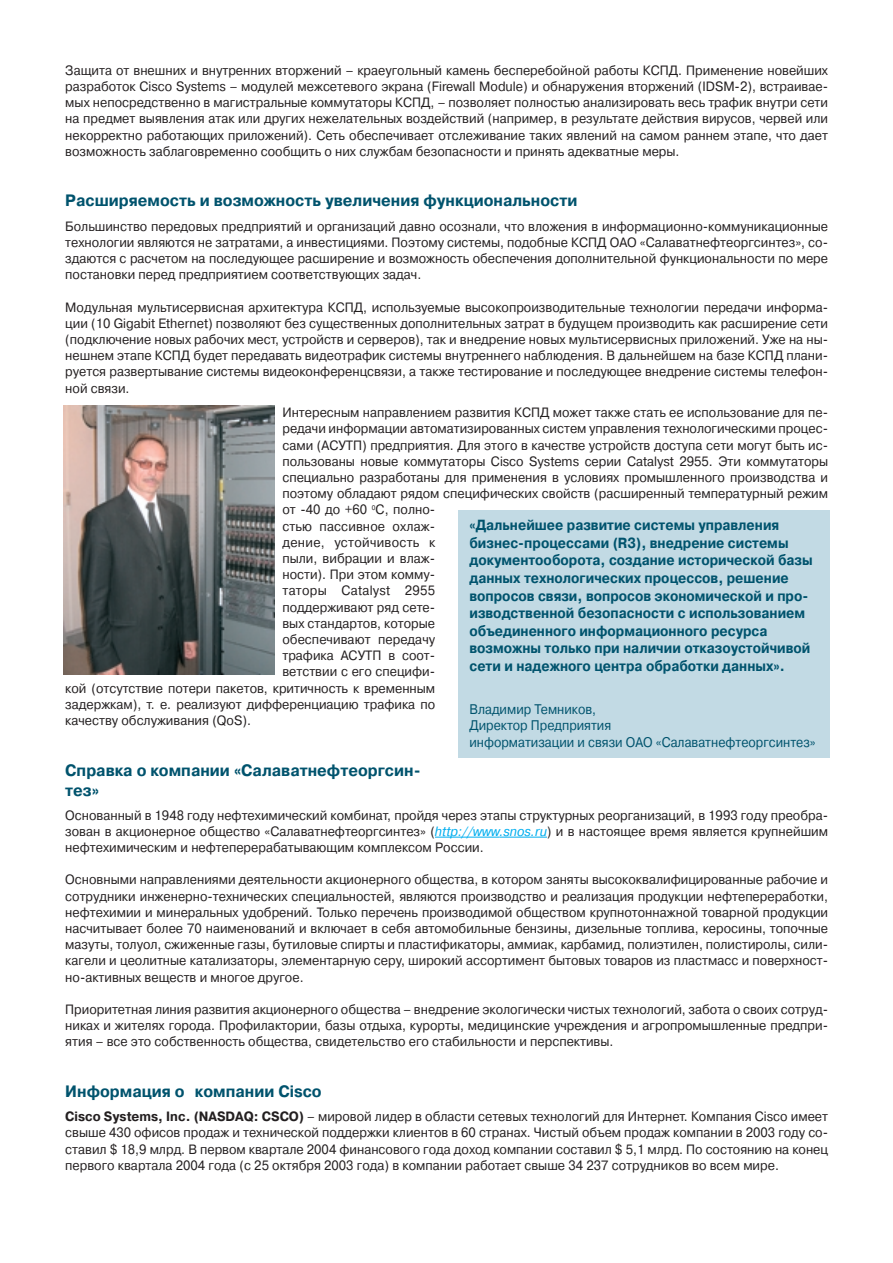
<style>
.page{position:relative;width:893px;height:1263px;background:#fff}
.page>*{position:absolute;margin:0;border:0;box-sizing:border-box;transform-origin:0 0}
.t1{font:700 16.5px/19.8px "Pragmatica C";color:#00536d;scale:.94 1}
.t2{font:700 14.7px/17.7px "Pragmatica C";color:#00536d;scale:.9 1}
.t3{font:13.95px/16.8px "Pragmatica C";color:#00536d;scale:.9 1}
.t4{font:13.5px/16.2px "Pragmatica C";color:#231f20;text-align:justify;scale:.94 1}
.t5{font:13.5px "Pragmatica C";letter-spacing:.025em;color:#231f20;scale:.94 1}
.s1{font-style:italic;color:#00aeef}
.s2{font-weight:700}
</style>
<div class="page">
<hr style="left:435px;top:837px;width:64px;height:1px;background:#00aeef">
<hr style="left:499px;top:837px;width:48px;height:1px;background:#00aeef">
<img style="left:64px;top:406px;width:211px;height:268px">
<div style="left:457px;top:510px;width:372px;height:247px;background:#c2dae4"></div>
<p class="t4" style="left:65px;top:63px;width:813px">Защита от внешних и внутренних вторжений – краеугольный камень бесперебойной работы КСПД. Применение новейших разработок Cisco Systems – модулей межсетевого экрана (Firewall Module) и обнаружения вторжений (IDSM-2), встраивае&shy;мых непосредственно в магистральные коммутаторы КСПД, – позволяет полностью анализировать весь трафик внутри сети на предмет выявления атак или других нежелательных воздействий (например, в результате действия вирусов, червей или некорректно работающих приложений). Сеть обеспечивает отслеживание таких явлений на самом раннем этапе, что дает возможность заблаговременно сообщить о них службам безопасности и принять адекватные меры.</p>
<p class="t1" style="left:65px;top:192px;width:546px">Расширяемость и возможность увеличения функциональности</p>
<p class="t4" style="left:65px;top:219px;width:813px">Большинство передовых предприятий и организаций давно осознали, что вложения в информационно-коммуникационные технологии являются не затратами, а инвестициями. Поэтому системы, подобные КСПД ОАО «Салаватнефтеоргсинтез», со&shy;здаются с расчетом на последующее расширение и возможность обеспечения дополнительной функциональности по мере постановки перед предприятием соответствующих задач.</p>
<p class="t4" style="left:65px;top:300px;width:813px">Модульная мультисервисная архитектура КСПД, используемые высокопроизводительные технологии передачи информа&shy;ции (10 Gigabit Ethernet) позволяют без существенных дополнительных затрат в будущем производить как расширение сети (подключение новых рабочих мест, устройств и серверов), так и внедрение новых мультисервисных приложений. Уже на ны&shy;нешнем этапе КСПД будет передавать видеотрафик системы внутреннего наблюдения. В дальнейшем на базе КСПД плани&shy;руется развертывание системы видеоконференцсвязи, а также тестирование и последующее внедрение системы телефон&shy;ной связи.</p>
<p class="t4" style="left:282px;top:405px;width:582px">Интересным направлением развития КСПД может также стать ее использование для пе-</p>
<p class="t4" style="left:282px;top:422px;width:582px">редачи информации автоматизированных систем управления технологическими процес-</p>
<p class="t4" style="left:282px;top:438px;width:582px">сами (АСУТП) предприятия. Для этого в качестве устройств доступа сети могут быть ис-</p>
<p class="t4" style="left:282px;top:454px;width:582px">пользованы новые коммутаторы Cisco Systems серии Catalyst 2955. Эти коммутаторы</p>
<p class="t4" style="left:282px;top:470px;width:582px">специально разработаны для применения в условиях промышленного производства и</p>
<p class="t4" style="left:282px;top:486px;width:582px">поэтому обладают рядом специфических свойств (расширенный температурный режим</p>
<p class="t4" style="left:282px;top:503px;width:164px">от -40 до +60 <sup>0</sup>С, полно-</p>
<p class="t4" style="left:282px;top:519px;width:164px">стью пассивное охлаж-</p>
<p class="t5" style="left:282px;top:537px;width:164px">дение, устойчивость к</p>
<p class="t4" style="left:282px;top:551px;width:164px">пыли, вибрации и влаж-</p>
<p class="t4" style="left:282px;top:567px;width:164px">ности). При этом комму-</p>
<p class="t5" style="left:282px;top:586px;width:164px">таторы Catalyst 2955</p>
<p class="t4" style="left:282px;top:600px;width:164px">поддерживают ряд сете-</p>
<p class="t4" style="left:282px;top:616px;width:164px">вых стандартов, которые</p>
<p class="t4" style="left:282px;top:632px;width:164px">обеспечивают передачу</p>
<p class="t4" style="left:282px;top:648px;width:164px">трафика АСУТП в соот-</p>
<p class="t4" style="left:282px;top:665px;width:164px">ветствии с его специфи-</p>
<p class="t4" style="left:65px;top:681px;width:395px">кой (отсутствие потери пакетов, критичность к временным</p>
<p class="t4" style="left:65px;top:697px;width:395px">задержкам), т. е. реализуют дифференциацию трафика по</p>
<p class="t4" style="left:65px;top:713px;width:199px">качеству обслуживания (QoS).</p>
<p class="t1" style="left:65px;top:761px;width:379px">Справка о компании «Салаватнефтеоргсин&shy;тез»</p>
<p class="t4" style="left:65px;top:808px;width:813px">Основанный в 1948 году нефтехимический комбинат, пройдя через этапы структурных реорганизаций, в 1993 году преобра&shy;зован в акционерное общество «Салаватнефтеоргсинтез» (<span class="s1">http://www.snos.ru</span>) и в настоящее время является крупнейшим нефтехимическим и нефтеперерабатывающим комплексом России.</p>
<p class="t4" style="left:65px;top:873px;width:813px">Основными направлениями деятельности акционерного общества, в котором заняты высококвалифицированные рабочие и сотрудники инженерно-технических специальностей, являются производство и реализация продукции нефтепереработки, нефтехимии и минеральных удобрений. Только перечень производимой обществом крупнотоннажной товарной продукции насчитывает более 70 наименований и включает в себя автомобильные бензины, дизельные топлива, керосины, топочные мазуты, толуол, сжиженные газы, бутиловые спирты и пластификаторы, аммиак, карбамид, полиэтилен, полистиролы, сили&shy;кагели и цеолитные катализаторы, элементарную серу, широкий ассортимент бытовых товаров из пластмасс и поверхност&shy;но-активных веществ и многое другое.</p>
<p class="t4" style="left:65px;top:1002px;width:813px">Приоритетная линия развития акционерного общества – внедрение экологически чистых технологий, забота о своих сотруд&shy;никах и жителях города. Профилактории, базы отдыха, курорты, медицинские учреждения и агропромышленные предпри&shy;ятия – все это собственность общества, свидетельство его стабильности и перспективы.</p>
<p class="t1" style="left:65px;top:1083px;width:274px">Информация о компании Cisco</p>
<p class="t4" style="left:65px;top:1109px;width:813px"><span class="s2">Cisco Systems, Inc. (NASDAQ: CSCO)</span> – мировой лидер в области сетевых технологий для Интернет. Компания Cisco имеет свыше 430 офисов продаж и технической поддержки клиентов в 60 странах. Чистый объем продаж компании в 2003 году со&shy;ставил $ 18,9 млрд. В первом квартале 2004 финансового года доход компании составил $ 5,1 млрд. По состоянию на конец первого квартала 2004 года (с 25 октября 2003 года) в компании работает свыше 34 237 сотрудников во всем мире.</p>
<p class="t2" style="left:469px;top:517px;width:383px">«Дальнейшее развитие системы управления бизнес-процессами (R3), внедрение системы документооборота, создание исторической базы данных технологических процессов, решение вопросов связи, вопросов экономической и про&shy;изводственной безопасности с использованием объединенного информационного ресурса возможны только при наличии отказоустойчивой сети и надежного центра обработки данных».</p>
<p class="t3" style="left:469px;top:702px;width:386px">Владимир Темников,<br>Директор Предприятия<br>информатизации и связи ОАО «Салаватнефтеоргсинтез»</p>
</div>
